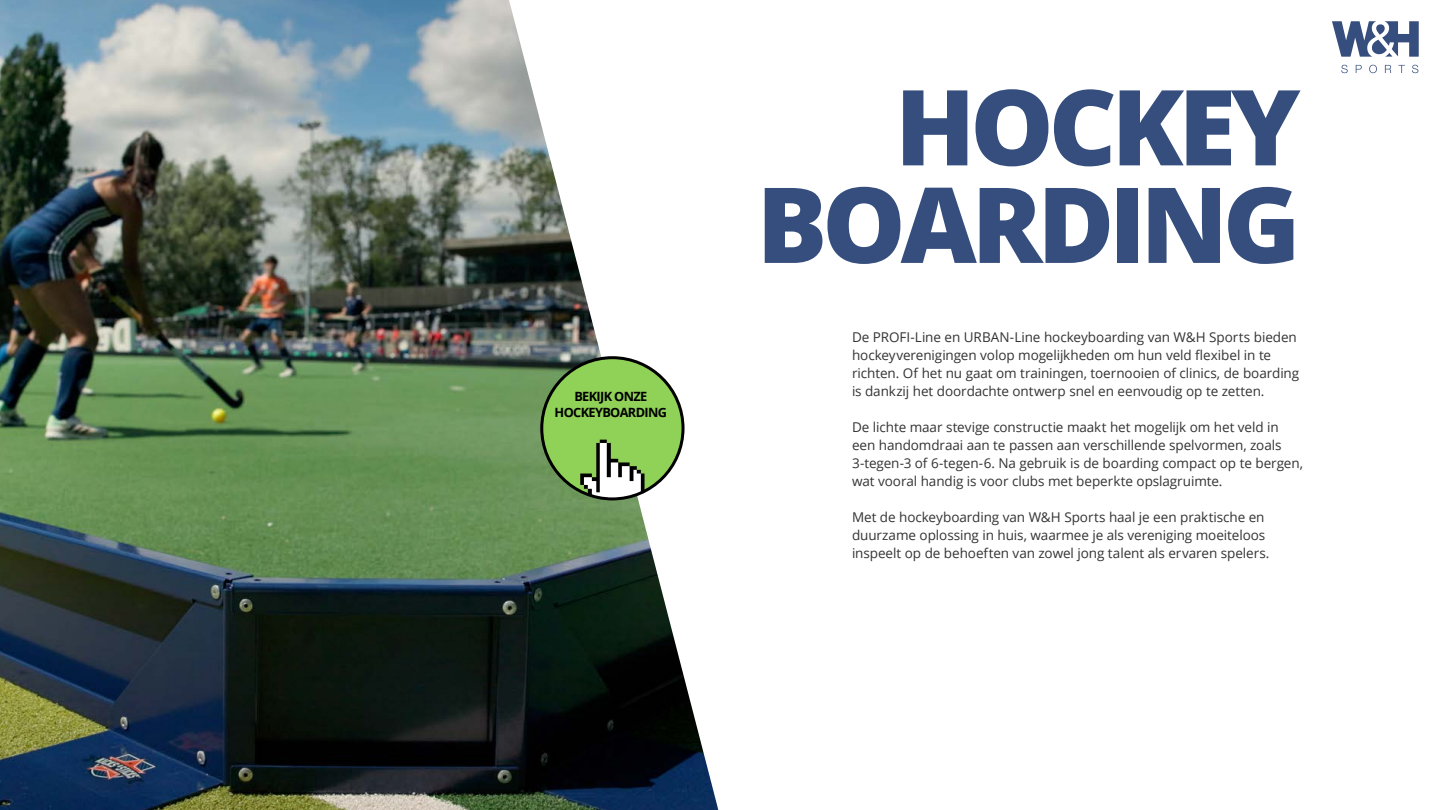
<style>
.page{position:relative;width:1440px;height:810px;background:#fff}
.page>*{position:absolute;margin:0;border:0;box-sizing:border-box;transform-origin:0 0}
.t1{font:800 105px/97.6px "Open Sans";letter-spacing:-.05em;color:#364e7d;text-align:right}
.t2{font:13.5px/18px "Open Sans";letter-spacing:-.005em;color:#333}
.t3{font:700 12.75px/15.3px "Open Sans";letter-spacing:-.05em;color:#000;text-align:center}
</style>
<div class="page">
<svg style="left:1341px;top:65px;width:7px;height:8px"></svg>
<svg style="left:1356px;top:65px;width:6px;height:8px"></svg>
<svg style="left:1369px;top:65px;width:8px;height:8px"></svg>
<svg style="left:1385px;top:65px;width:6px;height:8px"></svg>
<svg style="left:1398px;top:65px;width:7px;height:8px"></svg>
<svg style="left:1412px;top:65px;width:6px;height:8px"></svg>
<svg style="left:1332px;top:21px;width:87px;height:36px"></svg>
<img style="left:0;top:0;width:718px;height:810px">
<div style="left:542px;top:358px;width:141px;height:141px;background:#90d157;border-radius:50%"></div>
<svg style="left:580px;top:440px;width:65px;height:59px"></svg>
<div style="left:540px;top:356px;width:145px;height:144px;border:3px solid #000;border-radius:50%"></div>
<p class="t3" style="left:555px;top:389px;width:114px">BEKIJK ONZE<br>HOCKEYBOARDING</p>
<h1 class="t1" style="left:757px;top:73px;width:545px">HOCKEY<br>BOARDING</h1>
<p class="t2" style="left:852px;top:328px;width:449px">De PROFI-Line en URBAN-Line hockeyboarding van W&amp;H Sports bieden hockeyverenigingen volop mogelijkheden om hun veld flexibel in te richten. Of het nu gaat om trainingen, toernooien of clinics, de boarding is dankzij het doordachte ontwerp snel en eenvoudig op te zetten.</p>
<p class="t2" style="left:852px;top:418px;width:453px">De lichte maar stevige constructie maakt het mogelijk om het veld in een handomdraai aan te passen aan verschillende spelvormen, zoals 3-tegen-3 of 6-tegen-6. Na gebruik is de boarding compact op te bergen, wat vooral handig is voor clubs met beperkte opslagruimte.</p>
<p class="t2" style="left:852px;top:508px;width:419px">Met de hockeyboarding van W&amp;H Sports haal je een praktische en duurzame oplossing in huis, waarmee je als vereniging moeiteloos inspeelt op de behoeften van zowel jong talent als ervaren spelers.</p>
</div>
